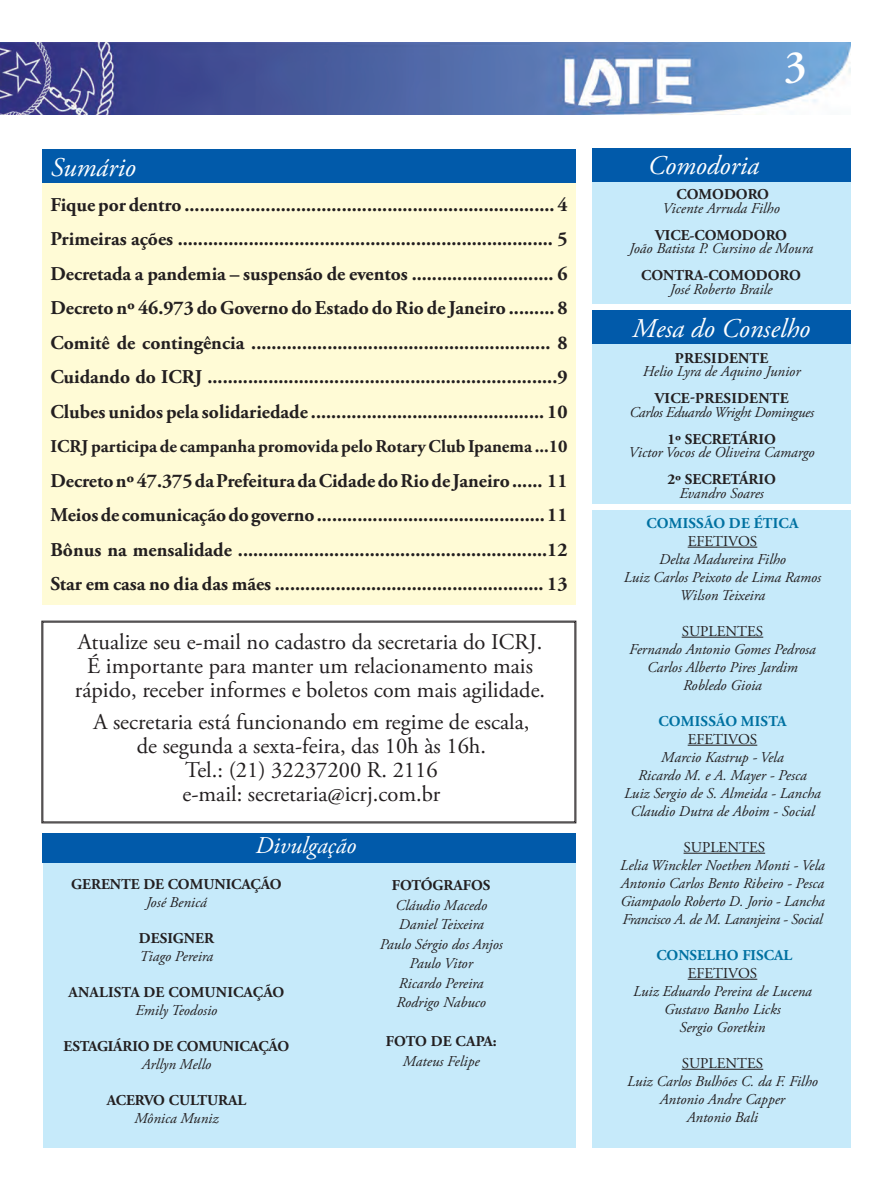
<style>
.page{position:relative;width:894px;height:1195px;background:#fff}
.page>*{position:absolute;margin:0;border:0;box-sizing:border-box;transform-origin:0 0}
.t1{font:600 45px "Adobe Garamond Pro";color:#fff}
.t2{font:italic 27px "Adobe Garamond Pro";color:#fff}
.t3{font:italic 24px "Adobe Garamond Pro";color:#fff}
.Texto_Comum{font:22.5px/24px "Adobe Garamond Pro";color:#231f20;text-align:center}
.t4{font:700 19.5px "Adobe Garamond Pro";color:#231f20}
.t5{font:700 18px "Adobe Garamond Pro";color:#231f20}
.t6{font:italic 15px "Adobe Garamond Pro";color:#231f20}
.t7{font:700 15px "Adobe Garamond Pro";color:#231f20}
.t8{font:italic 15px "Adobe Garamond Pro";letter-spacing:-.02em;color:#231f20}
.t9{font:15px "Adobe Garamond Pro";color:#231f20}
.t10{font:700 15px "Adobe Garamond Pro";letter-spacing:.015em;color:#0071a1}
</style>
<div class="page">
<img style="left:0;top:42px;width:850px;height:73px">
<div style="left:42px;top:153px;width:533px;height:452px;background:#fffbd6"></div>
<div style="left:42px;top:149px;width:533px;height:33px;background:#015aaa"></div>
<div style="left:592px;top:179px;width:258px;height:125px;background:#c6eafa"></div>
<div style="left:592px;top:148px;width:258px;height:33px;background:#015aaa"></div>
<div style="left:43px;top:857px;width:532px;height:291px;background:#c6eafa"></div>
<div style="left:42px;top:833px;width:533px;height:30px;background:#015aaa"></div>
<div style="left:593px;top:344px;width:258px;height:159px;background:#c6eafa"></div>
<div style="left:593px;top:310px;width:258px;height:34px;background:#015aaa"></div>
<div style="left:593px;top:510px;width:258px;height:638px;background:#c6eafa"></div>
<hr style="left:688px;top:547px;width:69px;height:1px;background:#231f20">
<hr style="left:682px;top:637px;width:81px;height:1px;background:#231f20">
<hr style="left:688px;top:745px;width:69px;height:1px;background:#231f20">
<hr style="left:683px;top:853px;width:82px;height:1px;background:#231f20">
<hr style="left:688px;top:979px;width:69px;height:1px;background:#231f20">
<hr style="left:682px;top:1069px;width:81px;height:1px;background:#231f20">
<svg style="left:41px;top:620px;width:535px;height:203px"></svg>
<h1 class="t1" style="left:784px;top:41px;width:24px">3</h1>
<p class="t2" style="left:51px;top:150px;width:86px">Sumário</p>
<p class="t2" style="left:648px;top:150px;width:113px">Comodoria</p>
<p class="t7" style="left:676px;top:186px;width:94px">COMODORO</p>
<p class="t6" style="left:662px;top:199px;width:119px">Vicente Arruda Filho</p>
<p class="t7" style="left:655px;top:226px;width:133px">VICE-COMODORO</p>
<p class="t6" style="left:629px;top:239px;width:185px">João Batista P. Cursino de Moura</p>
<p class="t7" style="left:641px;top:267px;width:161px">CONTRA-COMODORO</p>
<p class="t6" style="left:670px;top:280px;width:104px">José Roberto Braile</p>
<p class="t4" style="left:50px;top:193px;width:519px">Fique por dentro ......................................................................... 4</p>
<p class="t4" style="left:50px;top:228px;width:518px">Primeiras ações .......................................................................... 5</p>
<p class="t4" style="left:50px;top:262px;width:518px">Decretada a pandemia – suspensão de eventos ............................ 6</p>
<p class="t4" style="left:50px;top:297px;width:519px">Decreto nº 46.973 do Governo do Estado do Rio de Janeiro ......... 8</p>
<p class="t4" style="left:50px;top:331px;width:518px">Comitê de contingência ........................................................... 8</p>
<p class="t4" style="left:50px;top:366px;width:518px">Cuidando do ICRJ .....................................................................9</p>
<p class="t4" style="left:50px;top:400px;width:519px">Clubes unidos pela solidariedade .............................................. 10</p>
<p class="t5" style="left:50px;top:436px;width:518px">ICRJ participa de campanha promovida pelo Rotary Club Ipanema ...10</p>
<p class="t4" style="left:50px;top:469px;width:518px">Decreto nº 47.375 da Prefeitura da Cidade do Rio de Janeiro ...... 11</p>
<p class="t4" style="left:50px;top:504px;width:519px">Meios de comunicação do governo ............................................. 11</p>
<p class="t4" style="left:50px;top:538px;width:518px">Bônus na mensalidade .............................................................12</p>
<p class="t4" style="left:50px;top:573px;width:518px">Star em casa no dia das mães ..................................................... 13</p>
<p class="t2" style="left:632px;top:312px;width:179px">Mesa do Conselho</p>
<p class="t7" style="left:675px;top:349px;width:95px">PRESIDENTE</p>
<p class="t6" style="left:643px;top:362px;width:159px">Helio Lyra de Aquino Junior</p>
<p class="t7" style="left:655px;top:390px;width:135px">VICE-PRESIDENTE</p>
<p class="t8" style="left:629px;top:403px;width:186px">Carlos Eduardo Wright Domingues</p>
<p class="t7" style="left:667px;top:430px;width:110px">1º SECRETÁRIO</p>
<p class="t6" style="left:629px;top:443px;width:187px">Victor Vocos de Oliveira Camargo</p>
<p class="t7" style="left:667px;top:471px;width:110px">2º SECRETÁRIO</p>
<p class="t6" style="left:679px;top:484px;width:86px">Evandro Soares</p>
<p class="t10" style="left:646px;top:514px;width:153px">COMISSÃO DE ÉTICA</p>
<p class="t9" style="left:688px;top:532px;width:71px">EFETIVOS</p>
<p class="t6" style="left:659px;top:550px;width:128px">Delta Madureira Filho</p>
<p class="t6" style="left:624px;top:568px;width:199px">Luiz Carlos Peixoto de Lima Ramos</p>
<p class="t6" style="left:680px;top:586px;width:87px">Wilson Teixeira</p>
<p class="t9" style="left:682px;top:622px;width:83px">SUPLENTES</p>
<p class="t6" style="left:629px;top:640px;width:188px">Fernando Antonio Gomes Pedrosa</p>
<p class="t6" style="left:647px;top:658px;width:152px">Carlos Alberto Pires Jardim</p>
<p class="t6" style="left:683px;top:676px;width:80px">Robledo Gioia</p>
<p class="t10" style="left:658px;top:712px;width:129px">COMISSÃO MISTA</p>
<p class="t9" style="left:688px;top:730px;width:71px">EFETIVOS</p>
<p class="t6" style="left:661px;top:748px;width:124px">Marcio Kastrup - Vela</p>
<p class="t6" style="left:638px;top:766px;width:170px">Ricardo M. e A. Mayer - Pesca</p>
<p class="t6" style="left:624px;top:784px;width:198px">Luiz Sergio de S. Almeida - Lancha</p>
<p class="t6" style="left:630px;top:802px;width:186px">Claudio Dutra de Aboim - Social</p>
<p class="t9" style="left:683px;top:838px;width:83px">SUPLENTES</p>
<p class="t6" style="left:620px;top:856px;width:206px">Lelia Winckler Noethen Monti - Vela</p>
<p class="t6" style="left:621px;top:874px;width:205px">Antonio Carlos Bento Ribeiro - Pesca</p>
<p class="t6" style="left:620px;top:892px;width:206px">Giampaolo Roberto D. Jorio - Lancha</p>
<p class="t8" style="left:622px;top:910px;width:201px">Francisco A. de M. Laranjeira - Social</p>
<p class="t10" style="left:656px;top:946px;width:137px">CONSELHO FISCAL</p>
<p class="t9" style="left:688px;top:964px;width:71px">EFETIVOS</p>
<p class="t6" style="left:633px;top:982px;width:180px">Luiz Eduardo Pereira de Lucena</p>
<p class="t6" style="left:664px;top:1000px;width:118px">Gustavo Banho Licks</p>
<p class="t6" style="left:679px;top:1018px;width:87px">Sergio Goretkin</p>
<p class="t9" style="left:682px;top:1054px;width:83px">SUPLENTES</p>
<p class="t6" style="left:627px;top:1072px;width:192px">Luiz Carlos Bulhões C. da F. Filho</p>
<p class="t6" style="left:660px;top:1090px;width:127px">Antonio Andre Capper</p>
<p class="t6" style="left:687px;top:1108px;width:73px">Antonio Bali</p>
<p class="Texto_Comum" style="left:78px;top:630px;width:466px">Atualize seu e-mail no cadastro da secretaria do ICRJ.</p>
<p class="Texto_Comum" style="left:87px;top:654px;width:447px">É importante para manter um relacionamento mais</p>
<p class="Texto_Comum" style="left:75px;top:678px;width:472px">rápido, receber informes e boletos com mais agilidade.</p>
<p class="Texto_Comum" style="left:93px;top:710px;width:438px">A secretaria está funcionando em regime de escala, de segunda a sexta-feira, das 10h às 16h.</p>
<p class="Texto_Comum" style="left:185px;top:758px;width:254px">Tel.: (21) 32237200 R. 2116</p>
<p class="Texto_Comum" style="left:182px;top:782px;width:259px">e-mail: secretaria@icrj.com.br</p>
<p class="t3" style="left:255px;top:831px;width:102px">Divulgação</p>
<p class="t7" style="left:71px;top:875px;width:212px">GERENTE DE COMUNICAÇÃO</p>
<p class="t6" style="left:146px;top:893px;width:62px">José Benicá</p>
<p class="t7" style="left:139px;top:929px;width:77px">DESIGNER</p>
<p class="t6" style="left:140px;top:947px;width:75px">Tiago Pereira</p>
<p class="t7" style="left:68px;top:983px;width:217px">ANALISTA DE COMUNICAÇÃO</p>
<p class="t6" style="left:136px;top:1001px;width:83px">Emily Teodosio</p>
<p class="t7" style="left:64px;top:1037px;width:227px">ESTAGIÁRIO DE COMUNICAÇÃO</p>
<p class="t6" style="left:142px;top:1055px;width:71px">Arllyn Mello</p>
<p class="t7" style="left:107px;top:1091px;width:141px">ACERVO CULTURAL</p>
<p class="t6" style="left:134px;top:1109px;width:85px">Mônica Muniz</p>
<p class="t7" style="left:392px;top:877px;width:100px">FOTÓGRAFOS</p>
<p class="t6" style="left:395px;top:896px;width:93px">Cláudio Macedo</p>
<p class="t6" style="left:399px;top:915px;width:87px">Daniel Teixeira</p>
<p class="t6" style="left:380px;top:935px;width:124px">Paulo Sérgio dos Anjos</p>
<p class="t6" style="left:410px;top:954px;width:65px">Paulo Vitor</p>
<p class="t6" style="left:399px;top:974px;width:86px">Ricardo Pereira</p>
<p class="t6" style="left:396px;top:993px;width:91px">Rodrigo Nabuco</p>
<p class="t7" style="left:386px;top:1033px;width:113px">FOTO DE CAPA:</p>
<p class="t6" style="left:403px;top:1052px;width:78px">Mateus Felipe</p>
</div>
